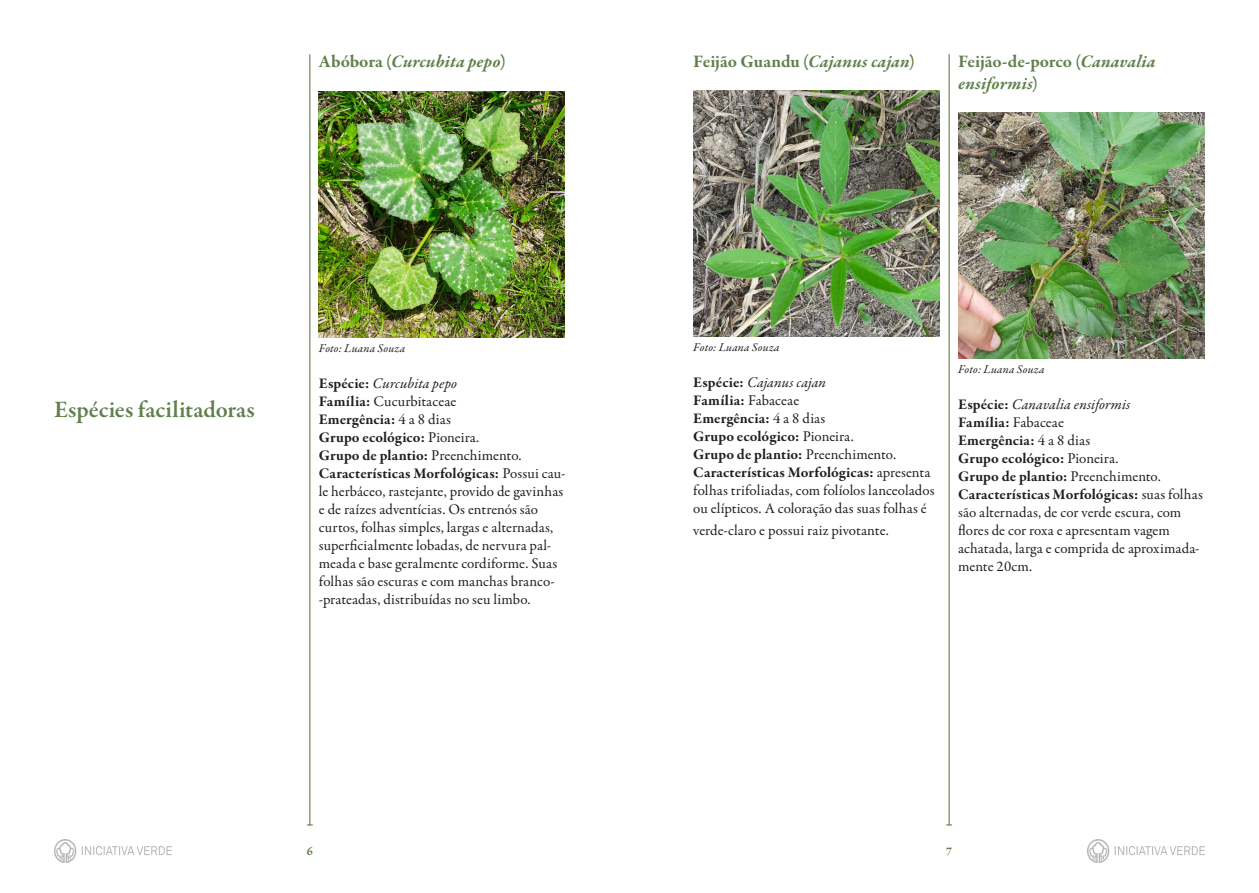
<style>
.page{position:relative;width:1259px;height:893px;background:#fff}
.page>*{position:absolute;margin:0;border:0;box-sizing:border-box;transform-origin:0 0}
.MdP_-_Legenda{font:600 24px "Garamond Premr Pro";color:#61804d}
.MdP_-_nome_das_espéc{font:italic 700 18px/21.6px "Garamond Premr Pro";letter-spacing:.01em;color:#61804d}
.MdP_-_nome_das_espéc-2{font:700 18px "Garamond Premr Pro";letter-spacing:-.005em;color:#61804d}
.MdP_-_corpo_de_texto{font:15px/18px "Garamond Premr Pro";letter-spacing:.005em;color:#231f20}
.MdP_-_corpo_de_texto-2{font:700 15px "Garamond Premr Pro";letter-spacing:.005em;color:#231f20}
.MdP_-_corpo_de_texto-3{font:italic 15px "Garamond Premr Pro";letter-spacing:.005em;color:#231f20}
.MdP_-_Legenda-2{font:italic 12px "Garamond Premr Pro";letter-spacing:.015em;color:#231f20}
.t1{font:700 12px "Garamond Premr Pro";color:#61804d}
.s1{font-style:normal}
.s2{font-style:italic}
.s3{font-weight:700;font-style:normal}
.s4{font-weight:700}
.s5{font-weight:400}
</style>
<div class="page">
<hr style="left:948px;top:55px;width:1px;height:770px;background:#61804d">
<hr style="left:309px;top:55px;width:1px;height:770px;background:#61804d">
<img style="left:54px;top:840px;width:118px;height:22px">
<img style="left:1087px;top:840px;width:118px;height:22px">
<img style="left:319px;top:92px;width:246px;height:246px">
<img style="left:693px;top:91px;width:246px;height:246px">
<img style="left:958px;top:112px;width:246px;height:246px">
<p class="MdP_-_nome_das_espéc" style="left:319px;top:52px;width:188px"><span class="s1">Abóbora (</span>Curcubita pepo<span class="s1">)</span></p>
<p class="MdP_-_nome_das_espéc-2" style="left:693px;top:50px;width:223px">Feijão Guandu (<span class="s2">Cajanus cajan</span>)</p>
<p class="MdP_-_nome_das_espéc" style="left:958px;top:52px;width:199px"><span class="s1">Feijão-de-porco (</span>Canavalia ensiformis<span class="s1">)</span></p>
<p class="MdP_-_Legenda" style="left:54px;top:395px;width:202px">Espécies facilitadoras</p>
<p class="MdP_-_Legenda-2" style="left:319px;top:341px;width:88px">Foto: Luana Souza</p>
<p class="MdP_-_corpo_de_texto-3" style="left:319px;top:374px;width:140px"><span class="s3">Espécie:</span> Curcubita pepo</p>
<p class="MdP_-_corpo_de_texto" style="left:319px;top:393px;width:139px"><span class="s4">Família:</span> Cucurbitaceae</p>
<p class="MdP_-_corpo_de_texto-2" style="left:319px;top:410px;width:133px">Emergência: <span class="s5">4 a 8 dias</span></p>
<p class="MdP_-_corpo_de_texto-2" style="left:319px;top:428px;width:162px">Grupo ecológico: <span class="s5">Pioneira.</span></p>
<p class="MdP_-_corpo_de_texto-2" style="left:319px;top:446px;width:204px">Grupo de plantio: <span class="s5">Preenchimento.</span></p>
<p class="MdP_-_corpo_de_texto" style="left:319px;top:465px;width:248px"><span class="s4">Características Morfológicas:</span> Possui cau&shy;le herbáceo, rastejante, provido de gavinhas e de raízes adventícias. Os entrenós são curtos, folhas simples, largas e alternadas, superficialmente lobadas, de nervura pal&shy;meada e base geralmente cordiforme. Suas folhas são escuras e com manchas branco--prateadas, distribuídas no seu limbo.</p>
<p class="MdP_-_Legenda-2" style="left:693px;top:340px;width:88px">Foto: Luana Souza</p>
<p class="MdP_-_corpo_de_texto-3" style="left:693px;top:373px;width:134px"><span class="s3">Espécie:</span> Cajanus cajan</p>
<p class="MdP_-_corpo_de_texto-2" style="left:693px;top:391px;width:107px">Família: <span class="s5">Fabaceae</span></p>
<p class="MdP_-_corpo_de_texto-2" style="left:693px;top:409px;width:133px">Emergência: <span class="s5">4 a 8 dias</span></p>
<p class="MdP_-_corpo_de_texto-2" style="left:693px;top:427px;width:162px">Grupo ecológico: <span class="s5">Pioneira.</span></p>
<p class="MdP_-_corpo_de_texto-2" style="left:693px;top:445px;width:204px">Grupo de plantio: <span class="s5">Preenchimento.</span></p>
<p class="MdP_-_corpo_de_texto" style="left:693px;top:464px;width:243px"><span class="s4">Características Morfológicas:</span> apresenta folhas trifoliadas, com folíolos lanceolados ou elípticos. A coloração das suas folhas é</p>
<p class="MdP_-_corpo_de_texto" style="left:693px;top:521px;width:197px">verde-claro e possui raiz pivotante.</p>
<p class="MdP_-_Legenda-2" style="left:958px;top:361px;width:88px">Foto: Luana Souza</p>
<p class="MdP_-_corpo_de_texto-3" style="left:958px;top:394px;width:174px"><span class="s3">Espécie:</span> Canavalia ensiformis</p>
<p class="MdP_-_corpo_de_texto-2" style="left:958px;top:413px;width:107px">Família: <span class="s5">Fabaceae</span></p>
<p class="MdP_-_corpo_de_texto-2" style="left:958px;top:431px;width:133px">Emergência: <span class="s5">4 a 8 dias</span></p>
<p class="MdP_-_corpo_de_texto-2" style="left:958px;top:449px;width:162px">Grupo ecológico: <span class="s5">Pioneira.</span></p>
<p class="MdP_-_corpo_de_texto-2" style="left:958px;top:467px;width:204px">Grupo de plantio: <span class="s5">Preenchimento.</span></p>
<p class="MdP_-_corpo_de_texto" style="left:958px;top:485px;width:246px"><span class="s4">Características Morfológicas:</span> suas folhas são alternadas, de cor verde escura, com flores de cor roxa e apresentam vagem achatada, larga e comprida de aproximada&shy;mente 20cm.</p>
<p class="t1" style="left:307px;top:844px;width:8px">6</p>
<p class="t1" style="left:946px;top:844px;width:8px">7</p>
</div>
